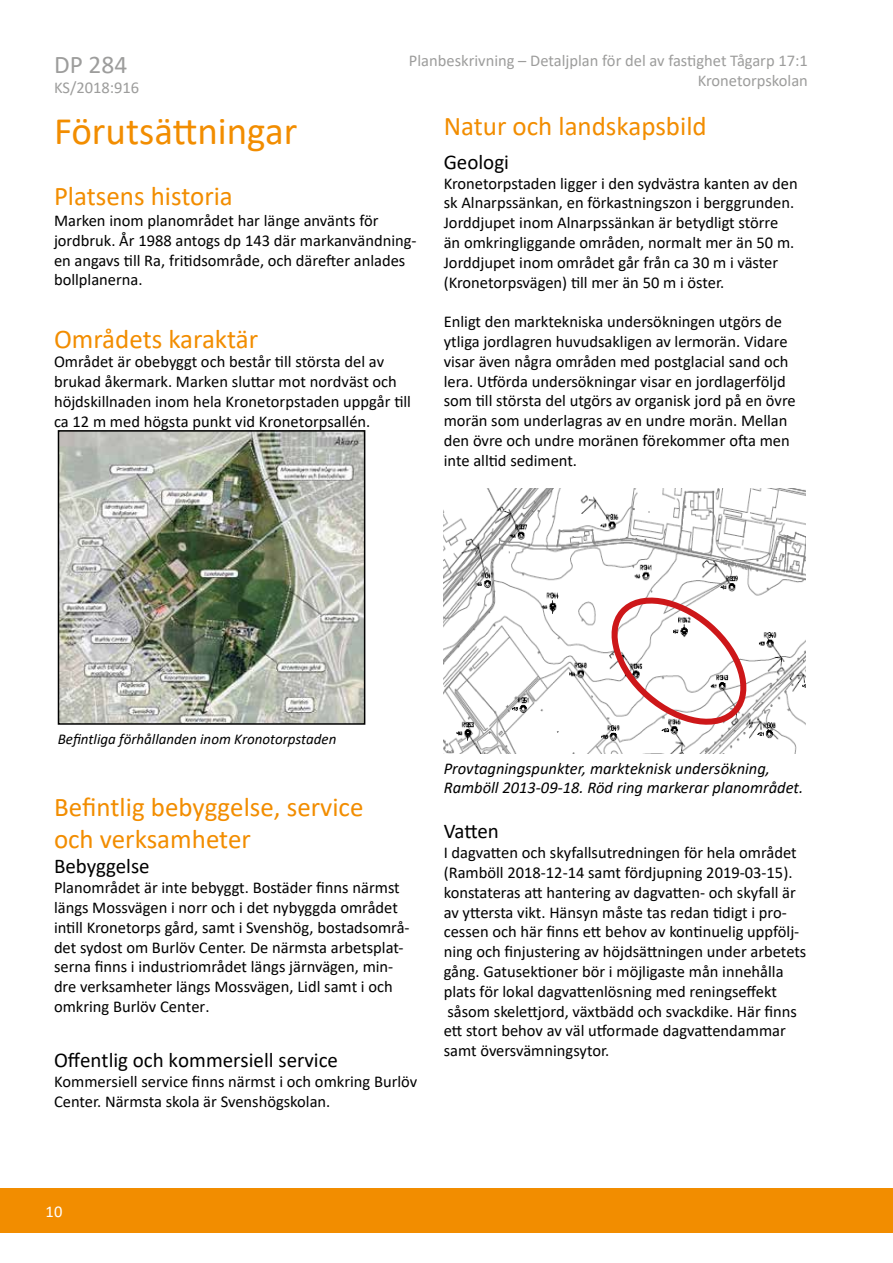
<style>
.page{position:relative;width:893px;height:1263px;background:#fff}
.page>*{position:absolute;margin:0;border:0;box-sizing:border-box;transform-origin:0 0}
.t1{font:39px "Calibri";color:#f28d00}
.t2{font:27px/32.4px "Calibri";color:#f28d00}
.t3{font:25.5px "Calibri";color:#9d9d9c}
.t4{font:21px "Calibri";color:#000}
.t5{font:16.5px/19.8px "Calibri";color:#000}
.t6{font:italic 16.5px/19.8px "Calibri";color:#000}
.t7{font:16.5px/19.8px "Calibri";color:#9d9d9c;text-align:right}
.t8{font:16.5px "Calibri";color:#fff}
.t9{font:italic 15px "Calibri";color:#000}
</style>
<div class="page">
<div style="left:0;top:1188px;width:893px;height:45px;background:#f28d00"></div>
<img style="left:61px;top:433px;width:301px;height:289px">
<div style="left:58px;top:430px;width:307px;height:295px;border:2px solid #000"></div>
<img style="left:444px;top:489px;width:361px;height:265px">
<svg style="left:597px;top:590px;width:155px;height:142px"></svg>
<p class="t7" style="left:409px;top:51px;width:400px">Planbeskrivning – Detaljplan för del av fastighet Tågarp 17:1<br>Kronetorpskolan</p>
<h3 class="t3" style="left:54px;top:47px;width:75px">DP 284</h3>
<p class="t7" style="left:54px;top:77px;width:87px">KS/2018:916</p>
<h1 class="t1" style="left:54px;top:104px;width:245px">Förutsättningar</h1>
<h2 class="t2" style="left:54px;top:179px;width:180px">Platsens historia</h2>
<p class="t5" style="left:54px;top:210px;width:364px">Marken inom planområdet har länge använts för jordbruk. År 1988 antogs dp 143 där markanvändning&shy;en angavs till Ra, fritidsområde, och därefter anlades bollplanerna.</p>
<h2 class="t2" style="left:444px;top:109px;width:264px">Natur och landskapsbild</h2>
<p class="t4" style="left:444px;top:147px;width:67px">Geologi</p>
<p class="t5" style="left:444px;top:173px;width:356px">Kronetorpstaden ligger i den sydvästra kanten av den sk Alnarpssänkan, en förkastningszon i berggrunden.<br>Jorddjupet inom Alnarpssänkan är betydligt större än omkringliggande områden, normalt mer än 50 m.<br>Jorddjupet inom området går från ca 30 m i väster (Kronetorpsvägen) till mer än 50 m i öster.</p>
<p class="t5" style="left:444px;top:311px;width:354px">Enligt den marktekniska undersökningen utgörs de ytliga jordlagren huvudsakligen av lermorän. Vidare visar även några områden med postglacial sand och lera. Utförda undersökningar visar en jordlagerföljd som till största del utgörs av organisk jord på en övre morän som underlagras av en undre morän. Mellan den övre och undre moränen förekommer ofta men inte alltid sediment.</p>
<h2 class="t2" style="left:54px;top:322px;width:206px">Områdets karaktär</h2>
<p class="t5" style="left:54px;top:352px;width:359px">Området är obebyggt och består till största del av brukad åkermark. Marken sluttar mot nordväst och höjdskillnaden inom hela Kronetorpstaden uppgår till ca 12 m med högsta punkt vid Kronetorpsallén.</p>
<p class="t9" style="left:58px;top:729px;width:280px">Befintliga förhållanden inom Kronotorpstaden</p>
<h2 class="t2" style="left:54px;top:790px;width:311px">Befintlig bebyggelse, service och verksamheter</h2>
<p class="t4" style="left:54px;top:852px;width:97px">Bebyggelse</p>
<p class="t5" style="left:54px;top:877px;width:357px">Planområdet är inte bebyggt. Bostäder finns närmst längs Mossvägen i norr och i det nybyggda området intill Kronetorps gård, samt i Svenshög, bostadsområ&shy;det sydost om Burlöv Center. De närmsta arbetsplat&shy;serna finns i industriområdet längs järnvägen, min&shy;dre verksamheter längs Mossvägen, Lidl samt i och omkring Burlöv Center.</p>
<p class="t4" style="left:54px;top:1045px;width:286px">Offentlig och kommersiell service</p>
<p class="t5" style="left:54px;top:1071px;width:365px">Kommersiell service finns närmst i och omkring Burlöv<br>Center. Närmsta skola är Svenshögskolan.</p>
<p class="t6" style="left:444px;top:757px;width:361px">Provtagningspunkter, markteknisk undersökning,<br>Ramböll 2013-09-18. Röd ring markerar planområdet.</p>
<p class="t4" style="left:444px;top:817px;width:57px">Vatten</p>
<p class="t5" style="left:444px;top:842px;width:364px">I dagvatten och skyfallsutredningen för hela området (Ramböll 2018-12-14 samt fördjupning 2019-03-15). konstateras att hantering av dagvatten- och skyfall är av yttersta vikt. Hänsyn måste tas redan tidigt i pro&shy;cessen och här finns ett behov av kontinuelig uppfölj&shy;ning och finjustering av höjdsättningen under arbetets gång. Gatusektioner bör i möjligaste mån innehålla plats för lokal dagvattenlösning med reningseffekt såsom skelettjord, växtbädd och svackdike. Här finns ett stort behov av väl utformade dagvattendammar samt översvämningsytor.</p>
<p class="t8" style="left:46px;top:1200px;width:18px">10</p>
</div>
